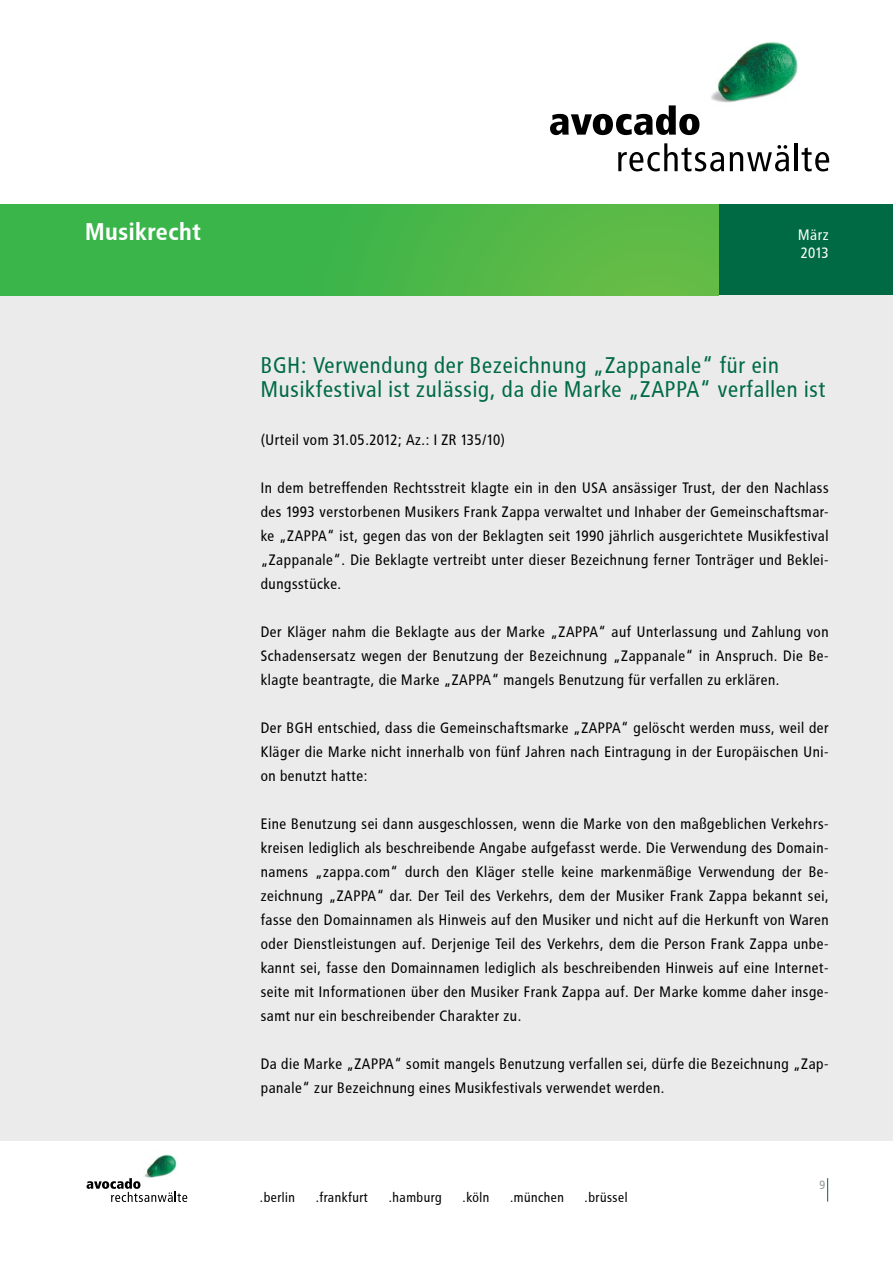
<style>
.page{position:relative;width:893px;height:1263px;background:#fff}
.page>*{position:absolute;margin:0;border:0;box-sizing:border-box;transform-origin:0 0}
.t1{font:700 24px "Avocado";color:#fff}
.t2{font:22.5px/24px "Avocado";color:#006a45}
.t3{font:15px/24px "Avocado";color:#000;text-align:justify}
.t4{font:15px/18px "Avocado";letter-spacing:-.02em;color:#fff}
.t5{font:13.5px "Avocado";color:#000}
.t6{font:12px "Avocado";color:#97999c}
</style>
<div class="page">
<img style="left:711px;top:42px;width:87px;height:61px">
<svg style="left:550px;top:105px;width:149px;height:30px"></svg>
<svg style="left:618px;top:143px;width:106px;height:28px"></svg>
<svg style="left:730px;top:145px;width:59px;height:26px"></svg>
<hr style="left:795px;top:143px;width:3px;height:28px;background:#000">
<svg style="left:802px;top:147px;width:27px;height:24px"></svg>
<div style="left:719px;top:204px;width:174px;height:92px;background:#006a45"></div>
<svg style="left:827px;top:1178px;width:1px;height:23px"></svg>
<div style="left:0;top:296px;width:893px;height:845px;background:#ebebec"></div>
<img style="left:144px;top:1154px;width:33px;height:24px">
<svg style="left:87px;top:1178px;width:100px;height:24px"></svg>
<div style="left:0;top:204px;width:719px;height:92px;background:linear-gradient(to right,#2eb34b,#61bb46)"></div>
<h1 class="t1" style="left:85px;top:218px;width:118px">Musikrecht</h1>
<p class="t4" style="left:798px;top:226px;width:33px">März<br>2013</p>
<h2 class="t2" style="left:261px;top:353px;width:567px">BGH: Verwendung der Bezeichnung „Zappanale“ für ein<br>Musikfestival ist zulässig, da die Marke „ZAPPA“ verfallen ist</h2>
<p class="t3" style="left:261px;top:427px;width:246px">(Urteil vom 31.05.2012; Az.: I ZR 135/10)</p>
<p class="t3" style="left:261px;top:475px;width:570px">In dem betreffenden Rechtsstreit klagte ein in den USA ansässiger Trust, der den Nachlass des 1993 verstorbenen Musikers Frank Zappa verwaltet und Inhaber der Gemeinschaftsmar&shy;ke „ZAPPA“ ist, gegen das von der Beklagten seit 1990 jährlich ausgerichtete Musikfestival „Zappanale“. Die Beklagte vertreibt unter dieser Bezeichnung ferner Tonträger und Beklei&shy;dungsstücke.</p>
<p class="t3" style="left:261px;top:619px;width:570px">Der Kläger nahm die Beklagte aus der Marke „ZAPPA“ auf Unterlassung und Zahlung von Schadensersatz wegen der Benutzung der Bezeichnung „Zappanale“ in Anspruch. Die Be&shy;klagte beantragte, die Marke „ZAPPA“ mangels Benutzung für verfallen zu erklären.</p>
<p class="t3" style="left:261px;top:715px;width:570px">Der BGH entschied, dass die Gemeinschaftsmarke „ZAPPA“ gelöscht werden muss, weil der Kläger die Marke nicht innerhalb von fünf Jahren nach Eintragung in der Europäischen Uni&shy;on benutzt hatte:</p>
<p class="t3" style="left:261px;top:811px;width:570px">Eine Benutzung sei dann ausgeschlossen, wenn die Marke von den maßgeblichen Verkehrs&shy;kreisen lediglich als beschreibende Angabe aufgefasst werde. Die Verwendung des Domain&shy;namens „zappa.com“ durch den Kläger stelle keine markenmäßige Verwendung der Be&shy;zeichnung „ZAPPA“ dar. Der Teil des Verkehrs, dem der Musiker Frank Zappa bekannt sei, fasse den Domainnamen als Hinweis auf den Musiker und nicht auf die Herkunft von Waren oder Dienstleistungen auf. Derjenige Teil des Verkehrs, dem die Person Frank Zappa unbe&shy;kannt sei, fasse den Domainnamen lediglich als beschreibenden Hinweis auf eine Internet&shy;seite mit Informationen über den Musiker Frank Zappa auf. Der Marke komme daher insge&shy;samt nur ein beschreibender Charakter zu.</p>
<p class="t3" style="left:261px;top:1051px;width:570px">Da die Marke „ZAPPA“ somit mangels Benutzung verfallen sei, dürfe die Bezeichnung „Zap&shy;panale“ zur Bezeichnung eines Musikfestivals verwendet werden.</p>
<p class="t5" style="left:260px;top:1189px;width:37px">.berlin</p>
<p class="t5" style="left:316px;top:1189px;width:54px">.frankfurt</p>
<p class="t5" style="left:389px;top:1189px;width:55px">.hamburg</p>
<p class="t5" style="left:463px;top:1189px;width:29px">.köln</p>
<p class="t5" style="left:510px;top:1189px;width:56px">.münchen</p>
<p class="t5" style="left:585px;top:1189px;width:45px">.brüssel</p>
<p class="t6" style="left:819px;top:1178px;width:8px">9</p>
</div>
